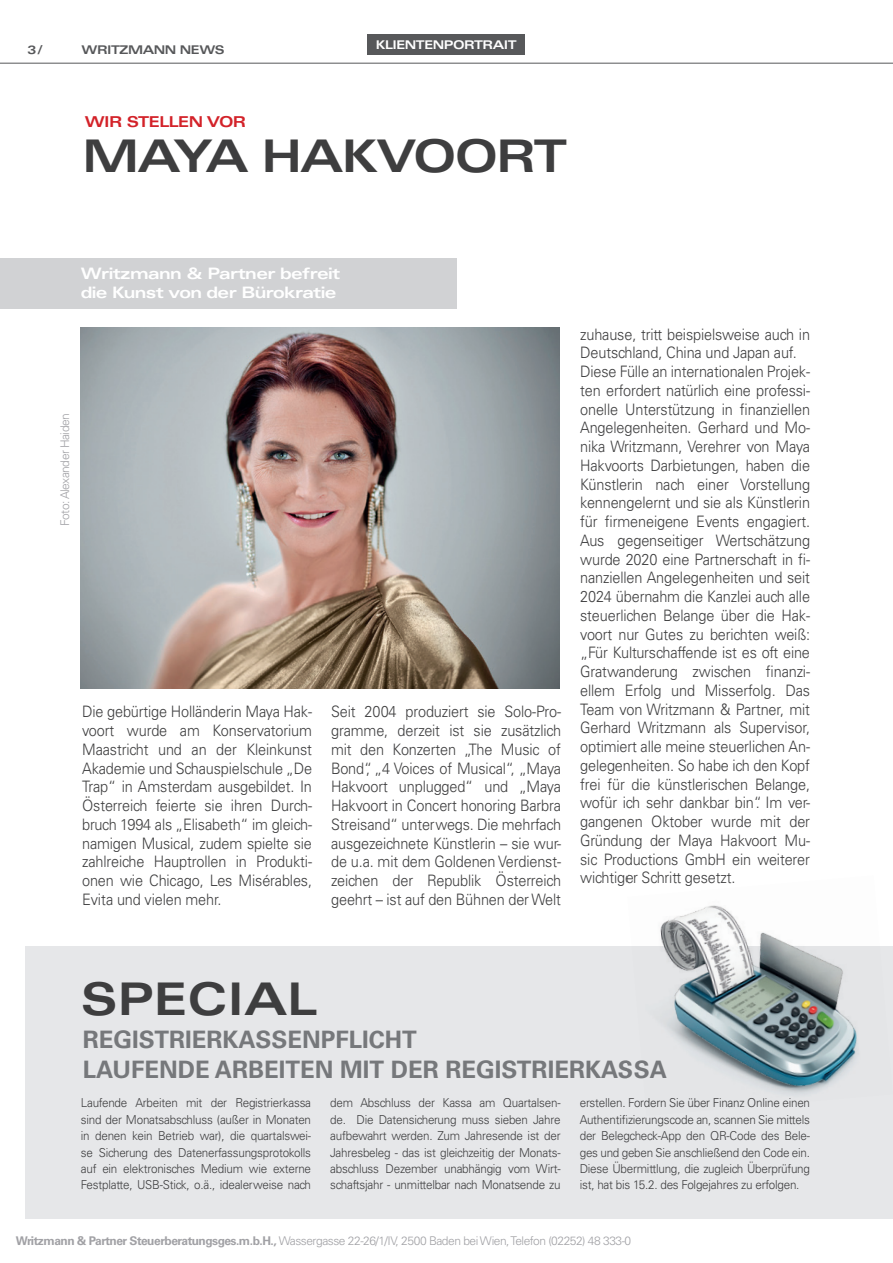
<style>
.page{position:relative;width:893px;height:1263px;background:#fff}
.page>*{position:absolute;margin:0;border:0;box-sizing:border-box;transform-origin:0 0}
.t1{font:700 expanded 45px "Univers LT Std";letter-spacing:-.04em;color:#3e3e3f}
.t2{font:700 expanded 45px "Univers LT Std";color:#3e3e3f}
.t3{font:700 24px/30px "Univers LT Std";color:#76787b}
.t4{font:300 15.75px/18.8px "Univers LT Std";letter-spacing:-.01em;color:#3e3e3f;text-align:justify;scale:.92 1}
.t5{font:700 expanded 15.75px/18.9px "Univers LT Std";letter-spacing:-.04em;color:#fff}
.t6{font:700 expanded 15px "Univers LT Std";letter-spacing:-.04em;color:#d32229}
.t7{font:300 12.3px/16.4px "Univers LT Std";letter-spacing:-.02em;color:#3e3e3f;text-align:justify;scale:.95 1}
.t8{font:300 12px "Univers LT Std";letter-spacing:-.04em;color:#a1a1a5}
.t9{font:700 expanded 12px "Univers LT Std";letter-spacing:-.04em;color:#fff}
.t10{font:700 expanded 12px "Univers LT Std";letter-spacing:-.04em;color:#57585a}
.s1{font-weight:700}
</style>
<div class="page">
<div style="left:25px;top:946px;width:868px;height:272px;background:#e6e7e9"></div>
<hr style="left:0;top:63px;width:893px;height:1px;background:#57585a">
<div style="left:368px;top:34px;width:157px;height:21px;background:#57585a"></div>
<img style="left:81px;top:327px;width:479px;height:362px">
<img style="left:660px;top:905px;width:199px;height:190px">
<div style="left:0;top:258px;width:456px;height:51px;background:#d1d2d4"></div>
<p class="t10" style="left:28px;top:43px;width:17px">3/</p>
<p class="t10" style="left:82px;top:43px;width:145px">WRITZMANN NEWS</p>
<p class="t6" style="left:85px;top:113px;width:163px">WIR STELLEN VOR</p>
<p class="t9" style="left:376px;top:38px;width:143px">KLIENTENPORTRAIT</p>
<h1 class="t1" style="left:83px;top:130px;width:486px">MAYA HAKVOORT</h1>
<p class="t5" style="left:81px;top:264px;width:261px">Writzmann &amp; Partner befreit die Kunst von der Bürokratie</p>
<p class="t8" style="left:58px;top:526px;width:114px;rotate:-90deg">Foto: Alexander Haiden</p>
<p class="t4" style="left:82px;top:702px;width:251px">Die gebürtige Holländerin Maya Hak&shy;voort wurde am Konservatorium Maastricht und an der Kleinkunst Akademie und Schauspielschule „De Trap“ in Amsterdam ausgebildet. In Österreich feierte sie ihren Durch&shy;bruch 1994 als „Elisabeth“ im gleich&shy;namigen Musical, zudem spielte sie zahlreiche Hauptrollen in Produkti&shy;onen wie Chicago, Les Misérables, Evita und vielen mehr.</p>
<p class="t4" style="left:331px;top:702px;width:251px">Seit 2004 produziert sie Solo-Pro&shy;gramme, derzeit ist sie zusätzlich mit den Konzerten „The Music of Bond“, „4 Voices of Musical“, „Maya Hakvoort unplugged“ und „Maya Hakvoort in Concert honoring Barbra Streisand“ unterwegs. Die mehrfach ausgezeichnete Künstlerin – sie wur&shy;de u.a. mit dem Goldenen Verdienst&shy;zeichen der Republik Österreich geehrt – ist auf den Bühnen der Welt</p>
<p class="t4" style="left:580px;top:325px;width:251px;text-align:left">zuhause, tritt beispielsweise auch in Deutschland, China und Japan auf.<br>Diese Fülle an internationalen Projek&shy;ten erfordert natürlich eine professi&shy;onelle Unterstützung in finanziellen Angelegenheiten. Gerhard und Mo&shy;nika Writzmann, Verehrer von Maya Hakvoorts Darbietungen, haben die Künstlerin nach einer Vorstellung kennengelernt und sie als Künstlerin für firmeneigene Events engagiert.<br>Aus gegenseitiger Wertschätzung wurde 2020 eine Partnerschaft in fi&shy;nanziellen Angelegenheiten und seit 2024 übernahm die Kanzlei auch alle steuerlichen Belange über die Hak&shy;voort nur Gutes zu berichten weiß: „Für Kulturschaffende ist es oft eine Gratwanderung zwischen finanzi&shy;ellem Erfolg und Misserfolg. Das Team von Writzmann &amp; Partner, mit Gerhard Writzmann als Supervisor, optimiert alle meine steuerlichen An&shy;gelegenheiten. So habe ich den Kopf frei für die künstlerischen Belange, wofür ich sehr dankbar bin“. Im ver&shy;gangenen Oktober wurde mit der Gründung der Maya Hakvoort Mu&shy;sic Productions GmbH ein weiterer wichtiger Schritt gesetzt.</p>
<h1 class="t2" style="left:81px;top:973px;width:238px">SPECIAL</h1>
<h2 class="t3" style="left:83px;top:1025px;width:586px">REGISTRIERKASSENPFLICHT<br>LAUFENDE ARBEITEN MIT DER REGISTRIERKASSA</h2>
<p class="t7" style="left:81px;top:1095px;width:244px">Laufende Arbeiten mit der Registrierkassa sind der Monatsabschluss (außer in Monaten in denen kein Betrieb war), die quartalswei&shy;se Sicherung des Datenerfassungsprotokolls auf ein elektronisches Medium wie externe Festplatte, USB-Stick, o.ä., idealerweise nach</p>
<p class="t7" style="left:330px;top:1095px;width:244px">dem Abschluss der Kassa am Quartalsen&shy;de. Die Datensicherung muss sieben Jahre aufbewahrt werden. Zum Jahresende ist der Jahresbeleg - das ist gleichzeitig der Monats&shy;abschluss Dezember unabhängig vom Wirt&shy;schaftsjahr - unmittelbar nach Monatsende zu</p>
<p class="t7" style="left:580px;top:1095px;width:244px">erstellen. Fordern Sie über Finanz Online einen Authentifizierungscode an, scannen Sie mittels der Belegcheck-App den QR-Code des Bele&shy;ges und geben Sie anschließend den Code ein.<br>Diese Übermittlung, die zugleich Überprüfung ist, hat bis 15.2. des Folgejahres zu erfolgen.</p>
<p class="t8" style="left:16px;top:1233px;width:617px"><span class="s1">Writzmann &amp; Partner Steuerberatungsges.m.b.H.,</span> Wassergasse 22-26/1/IV, 2500 Baden bei Wien, Telefon (02252) 48 333-0</p>
</div>
